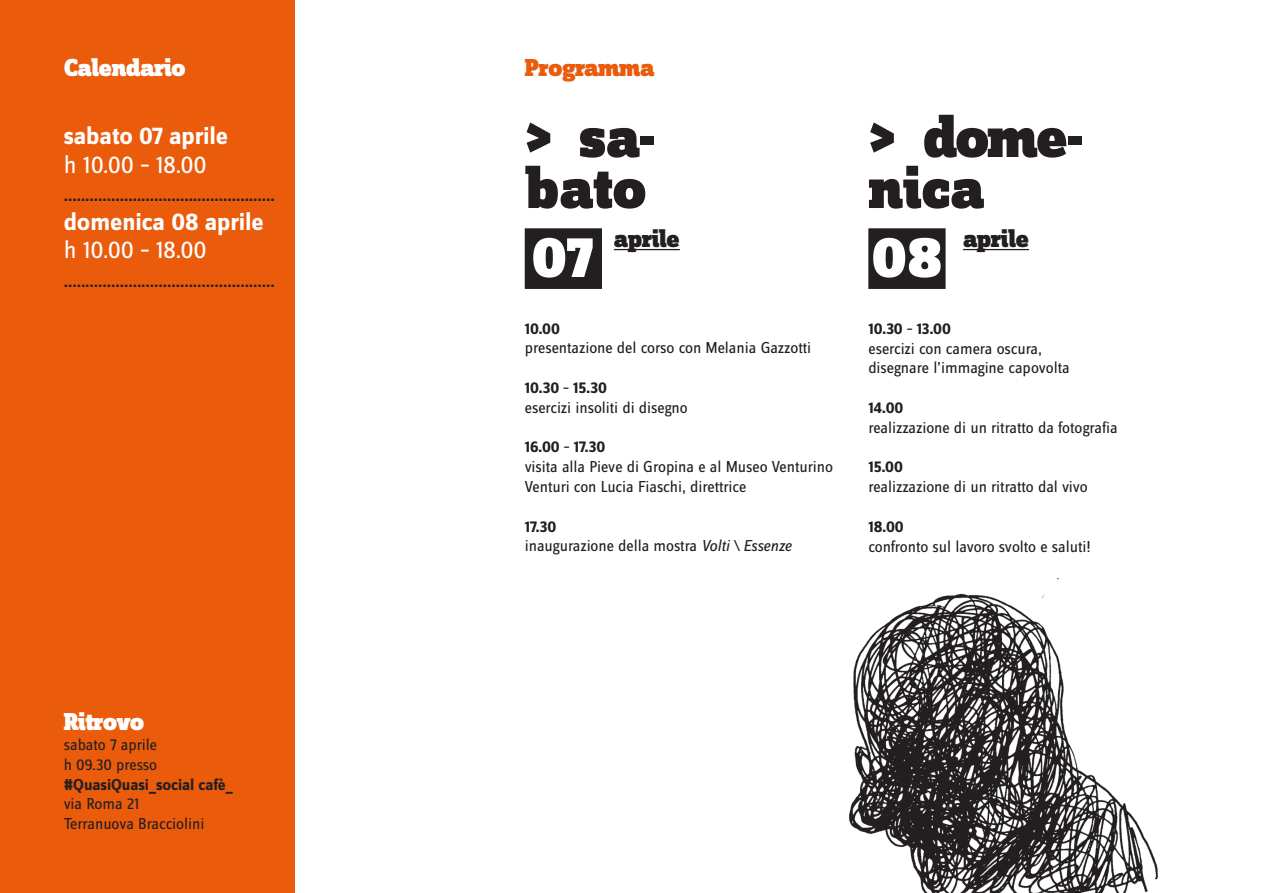
<style>
.page{position:relative;width:1263px;height:893px;background:#fff}
.page>*{position:absolute;margin:0;border:0;box-sizing:border-box;transform-origin:0 0}
.t1{font:900 60.6px/51px "Zine Slab Dis";letter-spacing:-.01em;color:#231f20}
.t2{font:900 60.6px "Zine Slab Dis";color:#fff}
.t3{font:700 25.5px "Zine Sans Dis";letter-spacing:-.005em;color:#fff}
.t4{font:25.5px "Zine Sans Dis";letter-spacing:-.005em;color:#fff}
.t5{font:900 25.5px "Zine Slab Dis";letter-spacing:-.025em;color:#fff}
.t6{font:900 25.5px "Zine Slab Dis";letter-spacing:-.025em;color:#231f20}
.t7{font:900 25.5px "Zine Slab Dis";letter-spacing:-.015em;color:#ea5b0c}
.t8{font:16.5px/19.8px "Zine Sans Dis";letter-spacing:-.005em;color:#231f20}
.t9{font:700 16.5px "Zine Sans Dis";letter-spacing:-.005em;color:#231f20}
.s1{font-weight:700}
.s2{font-style:italic}
</style>
<div class="page">
<div style="left:0;top:0;width:294px;height:893px;background:#ea5b0c"></div>
<div style="left:525px;top:228px;width:77px;height:61px;background:#231f20"></div>
<div style="left:868px;top:228px;width:77px;height:61px;background:#231f20"></div>
<hr style="left:614px;top:249px;width:66px;height:1px;background:#231f20">
<hr style="left:963px;top:249px;width:66px;height:1px;background:#231f20">
<img style="left:849px;top:578px;width:310px;height:315px">
<h2 class="t5" style="left:64px;top:54px;width:124px">Calendario</h2>
<h2 class="t3" style="left:64px;top:123px;width:166px">sabato 07 aprile</h2>
<h2 class="t4" style="left:64px;top:152px;width:144px">h 10.00 – 18.00</h2>
<p class="t9" style="left:64px;top:187px;width:213px">.................................................</p>
<h2 class="t3" style="left:64px;top:208px;width:202px">domenica 08 aprile</h2>
<h2 class="t4" style="left:64px;top:238px;width:144px">h 10.00 – 18.00</h2>
<p class="t9" style="left:64px;top:273px;width:213px">.................................................</p>
<h2 class="t5" style="left:64px;top:708px;width:82px">Ritrovo</h2>
<p class="t8" style="left:64px;top:735px;width:95px">sabato 7 aprile h 09.30 presso</p>
<p class="t9" style="left:64px;top:776px;width:171px">#QuasiQuasi_social cafè_</p>
<p class="t8" style="left:64px;top:795px;width:142px">via Roma 21<br>Terranuova Bracciolini</p>
<h2 class="t7" style="left:525px;top:54px;width:131px">Programma</h2>
<h1 class="t1" style="left:868px;top:115px;width:216px">&gt; dome&shy;nica</h1>
<h1 class="t2" style="left:871px;top:224px;width:73px">08</h1>
<h2 class="t6" style="left:963px;top:225px;width:67px">aprile</h2>
<h1 class="t1" style="left:525px;top:115px;width:133px">&gt; sa&shy;bato</h1>
<h1 class="t2" style="left:531px;top:224px;width:63px">07</h1>
<h2 class="t6" style="left:614px;top:225px;width:67px">aprile</h2>
<h1 class="t2" style="left:539px;top:225px;width:37px">8</h1>
<h1 class="t2" style="left:882px;top:225px;width:37px">8</h1>
<p class="t9" style="left:525px;top:320px;width:37px">10.00</p>
<p class="t8" style="left:525px;top:339px;width:288px">presentazione del corso con Melania Gazzotti</p>
<p class="t8" style="left:525px;top:378px;width:164px"><span class="s1">10.30</span> – <span class="s1">15.30<br></span>esercizi insoliti di disegno</p>
<p class="t8" style="left:525px;top:438px;width:310px"><span class="s1">16.00</span> – <span class="s1">17.30<br></span>visita alla Pieve di Gropina e al Museo Venturino<br>Venturi con Lucia Fiaschi, direttrice</p>
<p class="t8" style="left:525px;top:517px;width:269px"><span class="s1">17.30<br></span>inaugurazione della mostra <span class="s2">Volti \ Essenze</span></p>
<p class="t8" style="left:868px;top:319px;width:203px"><span class="s1">10.30</span> – <span class="s1">13.00<br></span>esercizi con camera oscura, disegnare l’immagine capovolta</p>
<p class="t9" style="left:868px;top:399px;width:37px">14.00</p>
<p class="t8" style="left:868px;top:418px;width:251px">realizzazione di un ritratto da fotografia</p>
<p class="t9" style="left:868px;top:458px;width:36px">15.00</p>
<p class="t8" style="left:868px;top:478px;width:221px">realizzazione di un ritratto dal vivo</p>
<p class="t9" style="left:868px;top:518px;width:37px">18.00</p>
<p class="t8" style="left:868px;top:537px;width:224px">confronto sul lavoro svolto e saluti!</p>
</div>
